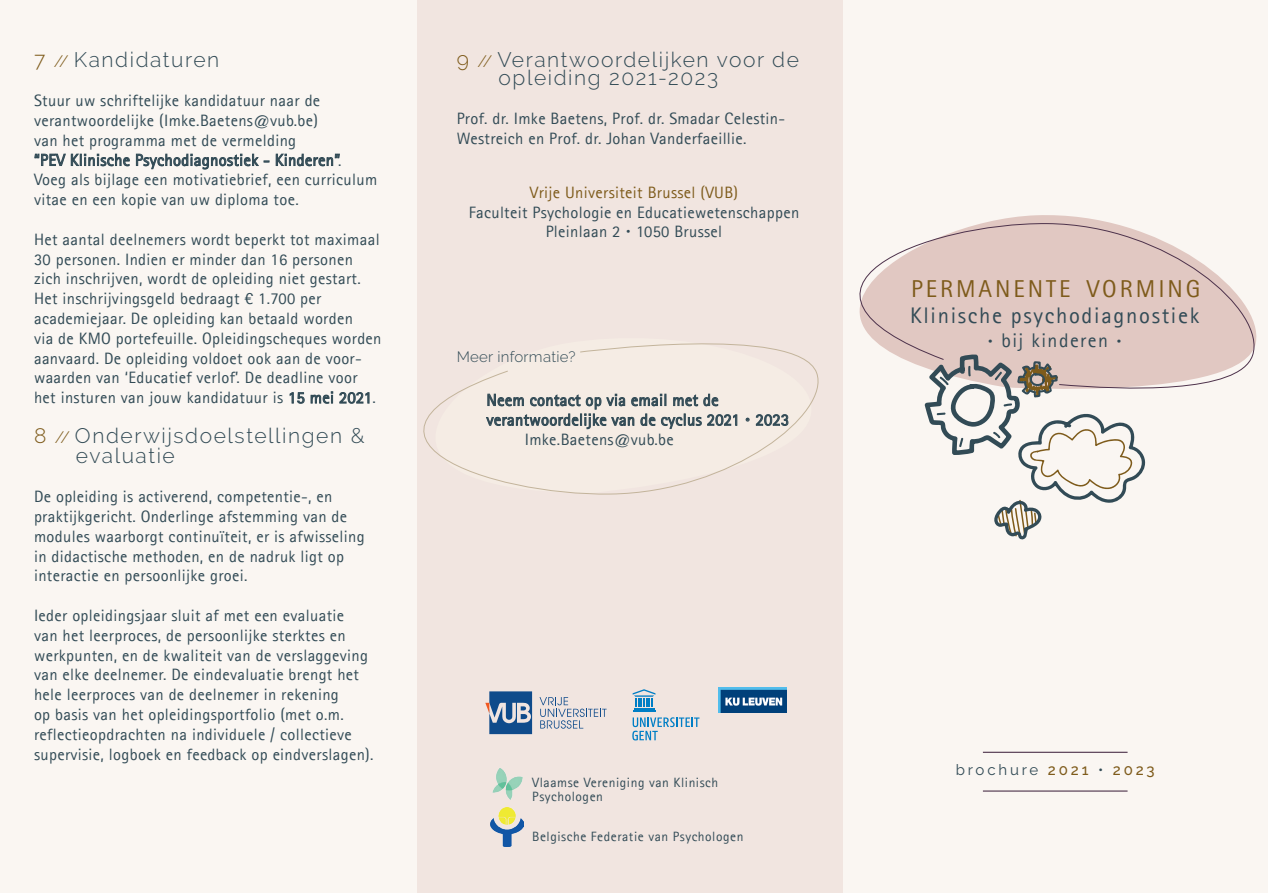
<style>
.page{position:relative;width:1268px;height:893px;background:#fff}
.page>*{position:absolute;margin:0;border:0;box-sizing:border-box;transform-origin:0 0}
.t1{font:24.45px "Agfa Rotis Sans Serif";letter-spacing:.12em;color:#7e5b1b}
.t2{font:22.65px "Agfa Rotis Sans Serif";letter-spacing:.075em;color:#324b56}
.t3{font:300 21px/19.8px "Raleway";letter-spacing:.075em;color:#324b56}
.t4{font:19.8px "Agfa Rotis Sans Serif";letter-spacing:.075em;color:#324b56}
.t5{font:16.5px/19.8px "Agfa Rotis Sans Serif";letter-spacing:.02em;color:#324b56}
.t6{font:16.5px "Agfa Rotis Sans Serif";letter-spacing:.02em;color:#7e5b1b}
.t7{font:15px "Raleway";letter-spacing:.19em;color:#324b56}
.t8{font:300 15px "Raleway";letter-spacing:.02em;color:#324b56}
.t9{font:13.5px/13.5px "Agfa Rotis Sans Serif";letter-spacing:.04em;color:#324b56}
.s1{color:#7e5b1b}
.s2{font-size:16.5px;color:#7e5b1b}
.s3{font-family:"Raleway"}
.s4{font-family:"Avenir";font-weight:800}
.s5{font-weight:500;color:#7e5b1b}
</style>
<div class="page">
<div style="left:0;top:0;width:1267px;height:893px;background:#faf6f2"></div>
<svg style="left:842px;top:211px;width:264px;height:190px"></svg>
<svg style="left:842px;top:222px;width:415px;height:172px"></svg>
<div style="left:417px;top:0;width:425px;height:893px;background:#f1e5e0"></div>
<svg style="left:632px;top:689px;width:67px;height:51px"></svg>
<img style="left:718px;top:688px;width:68px;height:24px">
<svg style="left:539px;top:697px;width:67px;height:32px"></svg>
<svg style="left:485px;top:691px;width:47px;height:43px"></svg>
<img style="left:490px;top:807px;width:33px;height:39px">
<img style="left:492px;top:768px;width:31px;height:32px">
<svg style="left:35px;top:154px;width:30px;height:12px"></svg>
<svg style="left:71px;top:154px;width:58px;height:12px"></svg>
<svg style="left:136px;top:154px;width:122px;height:15px"></svg>
<svg style="left:276px;top:154px;width:63px;height:12px"></svg>
<svg style="left:290px;top:392px;width:14px;height:12px"></svg>
<svg style="left:311px;top:394px;width:9px;height:10px"></svg>
<hr style="left:982px;top:752px;width:145px;height:1px;background:#4d324b">
<hr style="left:982px;top:790px;width:145px;height:2px;background:#4d324b">
<svg style="left:924px;top:354px;width:221px;height:186px"></svg>
<svg style="left:320px;top:343px;width:499px;height:152px"></svg>
<svg style="left:486px;top:394px;width:250px;height:35px"></svg>
<svg style="left:745px;top:418px;width:4px;height:3px"></svg>
<svg style="left:756px;top:415px;width:32px;height:11px"></svg>
<p class="t3" style="left:34px;top:49px;width:187px"><span class="s1">7</span> <span class="s2">//</span> Kandidaturen</p>
<p class="t5" style="left:34px;top:91px;width:345px">Stuur uw schriftelijke kandidatuur naar de verantwoordelijke (Imke.Baetens@vub.be)<br>van het programma met de vermelding<br>“PEV Klinische Psychodiagnostiek - Kinderen”.<br>Voeg als bijlage een motivatiebrief, een curriculum vitae en een kopie van uw diploma toe.</p>
<p class="t5" style="left:34px;top:229px;width:349px">Het aantal deelnemers wordt beperkt tot maximaal 30 personen. Indien er minder dan 16 personen zich inschrijven, wordt de opleiding niet gestart.<br>Het inschrijvingsgeld bedraagt € 1.700 per academiejaar. De opleiding kan betaald worden<br>via de KMO portefeuille. Opleidingscheques worden aanvaard. De opleiding voldoet ook aan de voor&shy;waarden van ‘Educatief verlof’. De deadline voor het insturen van jouw kandidatuur is 15 mei 2021.</p>
<p class="t3" style="left:76px;top:425px;width:290px;text-indent:-42px"><span class="s1">8</span> <span class="s2">//</span> Onderwijsdoelstellingen &amp; evaluatie</p>
<p class="t5" style="left:34px;top:487px;width:332px">De opleiding is activerend, competentie-, en praktijkgericht. Onderlinge afstemming van de modules waarborgt continuïteit, er is afwisseling in didactische methoden, en de nadruk ligt op interactie en persoonlijke groei.</p>
<p class="t5" style="left:34px;top:605px;width:341px">Ieder opleidingsjaar sluit af met een evaluatie<br>van het leerproces, de persoonlijke sterktes en werkpunten, en de kwaliteit van de verslaggeving van elke deelnemer. De eindevaluatie brengt het hele leerproces van de deelnemer in rekening<br>op basis van het opleidingsportfolio (met o.m. reflectieopdrachten na individuele / collectieve supervisie, logboek en feedback op eindverslagen).</p>
<p class="t3" style="left:498px;top:50px;width:302px;line-height:18px;text-indent:-42px"><span class="s1">9</span> <span class="s2">//</span> Verantwoordelijken voor de opleiding 2021-2023</p>
<p class="t5" style="left:456px;top:109px;width:330px">Prof. dr. Imke Baetens, Prof. dr. Smadar Celestin-<br>Westreich en Prof. dr. Johan Vanderfaeillie.</p>
<p class="t6" style="left:529px;top:182px;width:210px">Vrije Universiteit Brussel (VUB)</p>
<p class="t5" style="left:468px;top:202px;width:332px;text-align:center">Faculteit Psychologie en Educatiewetenschappen<br>Pleinlaan 2 <span class="s3">•</span> 1050 Brussel</p>
<p class="t8" style="left:456px;top:348px;width:120px">Meer informatie?</p>
<p class="t5" style="left:486px;top:390px;width:233px">Neem contact op via email met de</p>
<p class="t5" style="left:486px;top:410px;width:304px">verantwoordelijke van de cyclus 2021 <span class="s3">•</span> 2023</p>
<p class="t5" style="left:524px;top:430px;width:150px">Imke.Baetens@vub.be</p>
<p class="t9" style="left:532px;top:776px;width:187px">Vlaamse Vereniging van Klinisch<br>Psychologen</p>
<p class="t9" style="left:532px;top:830px;width:213px">Belgische Federatie van Psychologen</p>
<h1 class="t1" style="left:910px;top:274px;width:291px">PERMANENTE VORMING</h1>
<h2 class="t2" style="left:909px;top:302px;width:291px">Klinische psychodiagnostiek</h2>
<p class="t4" style="left:987px;top:329px;width:136px"><span class="s4">∙</span> bij kinderen <span class="s4">∙</span></p>
<p class="t7" style="left:955px;top:761px;width:200px">brochure <span class="s5">2021</span> • <span class="s5">2023</span></p>
</div>
